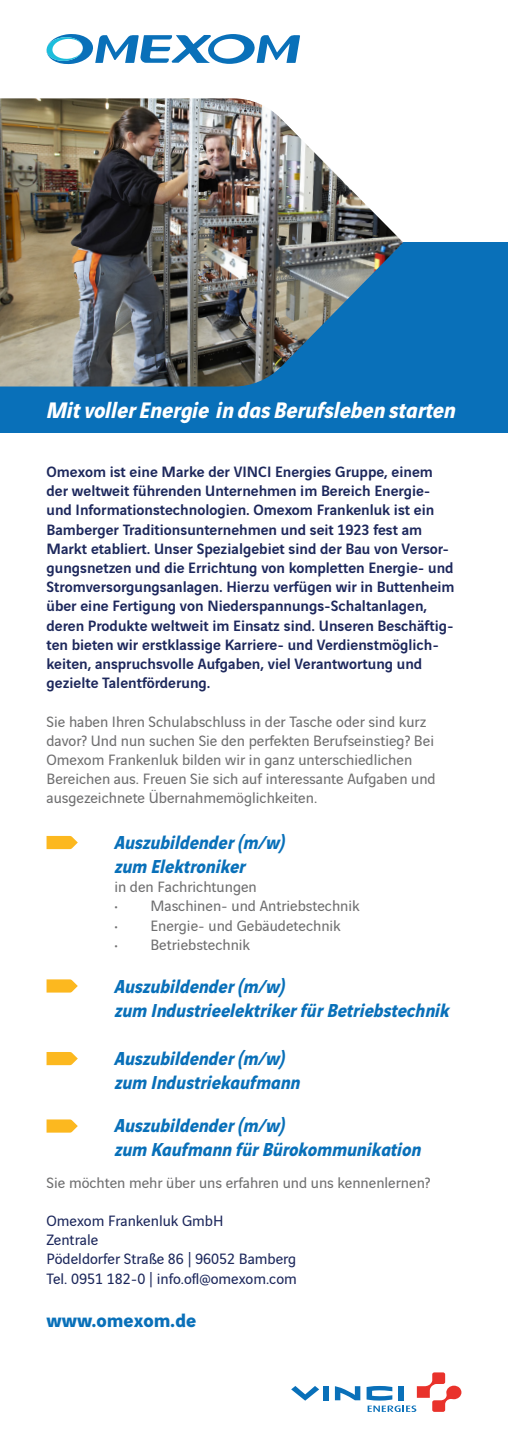
<style>
.page{position:relative;width:508px;height:1446px;background:#fff}
.page>*{position:absolute;margin:0;border:0;box-sizing:border-box;transform-origin:0 0}
.t1{font:italic 700 24px "Vinci Sans";color:#fff}
.t2{font:italic 700 20px/24px "Vinci Sans";color:#0970b9}
.t3{font:700 20px "Vinci Sans";color:#0970b9}
.t4{font:500 16px/19.2px "Vinci Sans";color:#1d285c}
.t5{font:16px/19.2px "Vinci Sans";color:#6f6f70}
.t6{font:16px/19.2px "Vinci Sans";color:#1d285c}
</style>
<div class="page">
<div style="left:0;top:242px;width:507px;height:191px;background:#0970b9"></div>
<img style="left:0;top:98px;width:403px;height:288px">
<svg style="left:46px;top:34px;width:254px;height:30px"></svg>
<div style="left:323px;top:1386px;width:5px;height:14px;background:#0970b9"></div>
<svg style="left:335px;top:1386px;width:25px;height:14px"></svg>
<svg style="left:291px;top:1386px;width:28px;height:14px"></svg>
<svg style="left:366px;top:1372px;width:95px;height:40px"></svg>
<svg style="left:46px;top:836px;width:32px;height:13px"></svg>
<svg style="left:46px;top:1052px;width:32px;height:13px"></svg>
<svg style="left:46px;top:979px;width:32px;height:13px"></svg>
<svg style="left:46px;top:1119px;width:32px;height:13px"></svg>
<h1 class="t1" style="left:46px;top:391px;width:410px">Mit voller Energie in das Berufsleben starten</h1>
<p class="t4" style="left:46px;top:461px;width:409px">Omexom ist eine Marke der VINCI Energies Gruppe, einem der weltweit führenden Unternehmen im Bereich Energie&shy;und Informationstechnologien. Omexom Frankenluk ist ein Bamberger Traditionsunternehmen und seit 1923 fest am Markt etabliert. Unser Spezialgebiet sind der Bau von Versor&shy;gungsnetzen und die Errichtung von kompletten Energie- und Stromversorgungsanlagen. Hierzu verfügen wir in Buttenheim über eine Fertigung von Niederspannungs-Schaltanlagen, deren Produkte weltweit im Einsatz sind. Unseren Beschäftig&shy;ten bieten wir erstklassige Karriere- und Verdienstmöglich&shy;keiten, anspruchsvolle Aufgaben, viel Verantwortung und gezielte Talentförderung.</p>
<p class="t5" style="left:46px;top:710px;width:390px">Sie haben Ihren Schulabschluss in der Tasche oder sind kurz davor? Und nun suchen Sie den perfekten Berufseinstieg? Bei Omexom Frankenluk bilden wir in ganz unterschiedlichen Bereichen aus. Freuen Sie sich auf interessante Aufgaben und ausgezeichnete Übernahmemöglichkeiten.</p>
<p class="t2" style="left:114px;top:828px;width:171px">Auszubildender (m/w) zum Elektroniker</p>
<p class="t5" style="left:114px;top:876px;width:144px">in den Fachrichtungen</p>
<p class="t5" style="left:114px;top:895px;width:247px">• Maschinen- und Antriebstechnik</p>
<p class="t5" style="left:114px;top:914px;width:228px">• Energie- und Gebäudetechnik</p>
<p class="t5" style="left:114px;top:933px;width:137px">• Betriebstechnik</p>
<p class="t2" style="left:114px;top:972px;width:336px">Auszubildender (m/w)<br>zum Industrieelektriker für Betriebstechnik</p>
<p class="t2" style="left:114px;top:1044px;width:187px">Auszubildender (m/w) zum Industriekaufmann</p>
<p class="t2" style="left:114px;top:1111px;width:308px">Auszubildender (m/w)<br>zum Kaufmann für Bürokommunikation</p>
<p class="t5" style="left:46px;top:1171px;width:385px">Sie möchten mehr über uns erfahren und uns kennenlernen?</p>
<p class="t6" style="left:46px;top:1209px;width:252px">Omexom Frankenluk GmbH<br>Zentrale<br>Pödeldorfer Straße 86 | 96052 Bamberg<br>Tel. 0951 182-0 | info.ofl@omexom.com</p>
<p class="t3" style="left:46px;top:1304px;width:151px">www.omexom.de</p>
</div>
